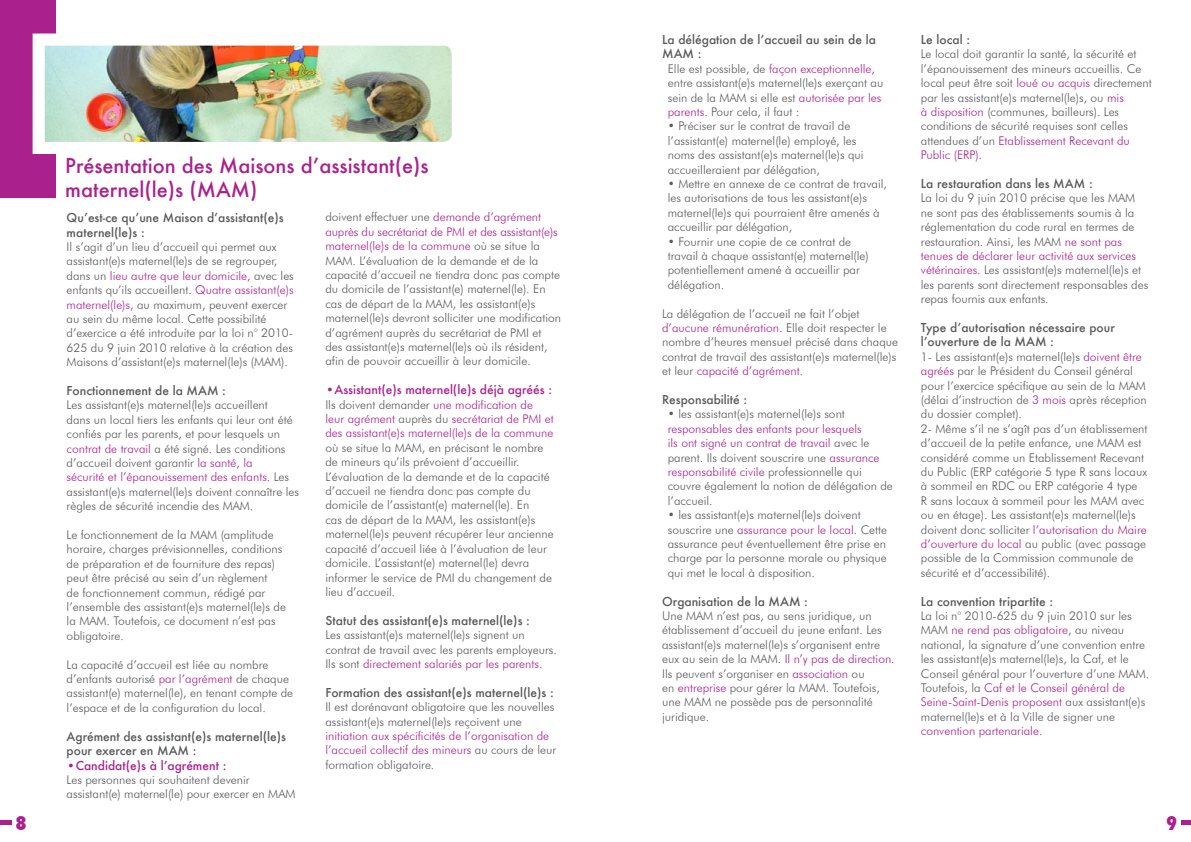
<style>
.page{position:relative;width:1191px;height:842px;background:#fff}
.page>*{position:absolute;margin:0;border:0;box-sizing:border-box;transform-origin:0 0}
.t1{font:500 20px/24px "Futura";color:#aa218e}
.t2{font:800 condensed 18.6px "Futura";color:#aa218e}
.t3{font:300 12px/14.4px "Futura BT";color:#58595b}
.t4{font:500 12px/14.4px "Futura";color:#58595b}
.t5{font:300 12px/14.4px "Futura BT";color:#aa218e}
.t6{font:500 12px "Futura";color:#aa218e}
.s1{color:#aa218e}
.s2{color:#58595b}
</style>
<div class="page">
<div style="left:0;top:820px;width:12px;height:5px;background:#aa218e"></div>
<div style="left:1181px;top:820px;width:10px;height:5px;background:#aa218e"></div>
<div style="left:0;top:0;width:55px;height:198px;background:#aa218e"></div>
<img style="left:32px;top:27px;width:420px;height:133px">
<h1 class="t1" style="left:65px;top:154px;width:365px">Présentation des Maisons d’assistant(e)s maternel(le)s (MAM)</h1>
<p class="t4" style="left:67px;top:210px;width:218px">Qu’est-ce qu’une Maison d’assistant(e)s maternel(le)s :</p>
<p class="t3" style="left:67px;top:239px;width:229px">Il s’agit d’un lieu d’accueil qui permet aux assistant(e)s maternel(le)s de se regrouper, dans un <span class="s1">lieu autre que leur domicile,</span> avec les enfants qu’ils accueillent. <span class="s1">Quatre assistant(e)s maternel(le)s,</span> au maximum, peuvent exercer au sein du même local. Cette possibilité d’exercice a été introduite par la loi n° 2010- 625 du 9 juin 2010 relative à la création des Maisons d’assistant(e)s maternel(le)s (MAM).</p>
<p class="t4" style="left:67px;top:383px;width:161px">Fonctionnement de la MAM :</p>
<p class="t3" style="left:67px;top:398px;width:234px">Les assistant(e)s maternel(le)s accueillent<br>dans un local tiers les enfants qui leur ont été confiés par les parents, et pour lesquels un <span class="s1">contrat de travail</span> a été signé. Les conditions d’accueil doivent garantir <span class="s1">la santé, la<br>sécurité et l’épanouissement des enfants.</span> Les assistant(e)s maternel(le)s doivent connaître les règles de sécurité incendie des MAM.</p>
<p class="t3" style="left:67px;top:527px;width:221px">Le fonctionnement de la MAM (amplitude horaire, charges prévisionnelles, conditions de préparation et de fourniture des repas) peut être précisé au sein d’un règlement<br>de fonctionnement commun, rédigé par l’ensemble des assistant(e)s maternel(le)s de la MAM. Toutefois, ce document n’est pas obligatoire.</p>
<p class="t3" style="left:67px;top:657px;width:228px">La capacité d’accueil est liée au nombre d’enfants autorisé <span class="s1">par l’agrément</span> de chaque assistant(e) maternel(le), en tenant compte de l’espace et de la configuration du local.</p>
<p class="t4" style="left:67px;top:729px;width:221px">Agrément des assistant(e)s maternel(le)s pour exercer en MAM :</p>
<p class="t6" style="left:67px;top:757px;width:161px">•Candidat(e)s à l’agrément :</p>
<p class="t3" style="left:67px;top:772px;width:230px">Les personnes qui souhaitent devenir assistant(e) maternel(le) pour exercer en MAM</p>
<p class="t3" style="left:325px;top:210px;width:237px">doivent effectuer une <span class="s1">demande d’agrément auprès du secrétariat de PMI et des assistant(e)s maternel(le)s de la commune</span> où se situe la MAM. L’évaluation de la demande et de la capacité d’accueil ne tiendra donc pas compte du domicile de l’assistant(e) maternel(le). En cas de départ de la MAM, les assistant(e)s maternel(le)s devront solliciter une modification d’agrément auprès du secrétariat de PMI et des assistant(e)s maternel(le)s où ils résident, afin de pouvoir accueillir à leur domicile.</p>
<p class="t6" style="left:325px;top:382px;width:228px">•Assistant(e)s maternel(le)s déjà agréés :</p>
<p class="t5" style="left:325px;top:397px;width:230px"><span class="s2">Ils doivent demander</span> une modification de leur agrément <span class="s2">auprès du</span> secrétariat de PMI et des assistant(e)s maternel(le)s de la commune</p>
<p class="t3" style="left:325px;top:440px;width:230px">où se situe la MAM, en précisant le nombre de mineurs qu’ils prévoient d’accueillir.<br>L’évaluation de la demande et de la capacité d’accueil ne tiendra donc pas compte du domicile de l’assistant(e) maternel(le). En<br>cas de départ de la MAM, les assistant(e)s maternel(le)s peuvent récupérer leur ancienne capacité d’accueil liée à l’évaluation de leur domicile. L’assistant(e) maternel(le) devra informer le service de PMI du changement de lieu d’accueil.</p>
<p class="t4" style="left:325px;top:613px;width:206px">Statut des assistant(e)s maternel(le)s :</p>
<p class="t3" style="left:325px;top:627px;width:233px">Les assistant(e)s maternel(le)s signent un contrat de travail avec les parents employeurs.<br>Ils sont <span class="s1">directement salariés par les parents.</span></p>
<p class="t4" style="left:325px;top:685px;width:230px">Formation des assistant(e)s maternel(le)s :</p>
<p class="t3" style="left:325px;top:699px;width:230px">Il est dorénavant obligatoire que les nouvelles assistant(e)s maternel(le)s reçoivent une</p>
<p class="t5" style="left:325px;top:728px;width:232px">initiation aux spécificités de l’organisation de l’accueil collectif des mineurs <span class="s2">au cours de leur formation obligatoire.</span></p>
<p class="t4" style="left:662px;top:32px;width:215px">La délégation de l’accueil au sein de la<br>MAM :</p>
<p class="t3" style="left:668px;top:61px;width:217px">Elle est possible, de <span class="s1">façon exceptionnelle, </span>entre assistant(e)s maternel(le)s exerçant au sein de la MAM si elle est <span class="s1">autorisée par les parents.</span> Pour cela, il faut :</p>
<p class="t3" style="left:668px;top:119px;width:197px">• Préciser sur le contrat de travail de l’assistant(e) maternel(le) employé, les noms des assistant(e)s maternel(le)s qui accueilleraient par délégation,</p>
<p class="t3" style="left:668px;top:176px;width:221px">• Mettre en annexe de ce contrat de travail, les autorisations de tous les assistant(e)s maternel(le)s qui pourraient être amenés à accueillir par délégation,</p>
<p class="t3" style="left:668px;top:234px;width:202px">• Fournir une copie de ce contrat de travail à chaque assistant(e) maternel(le) potentiellement amené à accueillir par délégation.</p>
<p class="t3" style="left:662px;top:306px;width:237px">La délégation de l’accueil ne fait l’objet <span class="s1">d’aucune rémunération.</span> Elle doit respecter le nombre d’heures mensuel précisé dans chaque contrat de travail des assistant(e)s maternel(le)s et leur <span class="s1">capacité d’agrément.</span></p>
<p class="t4" style="left:662px;top:392px;width:87px">Responsabilité :</p>
<p class="t3" style="left:668px;top:407px;width:179px">• les assistant(e)s maternel(le)s sont</p>
<p class="t3" style="left:668px;top:421px;width:227px"><span class="s1">responsables des enfants pour lesquels<br>ils ont signé un contrat de travail</span> avec le parent. Ils doivent souscrire une <span class="s1">assurance responsabilité civile</span> professionnelle qui couvre également la notion de délégation de l’accueil.</p>
<p class="t3" style="left:668px;top:508px;width:221px">• les assistant(e)s maternel(le)s doivent souscrire une <span class="s1">assurance pour le local.</span> Cette assurance peut éventuellement être prise en charge par la personne morale ou physique qui met le local à disposition.</p>
<p class="t4" style="left:662px;top:594px;width:147px">Organisation de la MAM :</p>
<p class="t3" style="left:662px;top:608px;width:234px">Une MAM n’est pas, au sens juridique, un établissement d’accueil du jeune enfant. Les assistant(e)s maternel(le)s s’organisent entre eux au sein de la MAM. <span class="s1">Il n’y pas de direction.<br></span>Ils peuvent s’organiser en <span class="s1">association</span> ou<br>en <span class="s1">entreprise</span> pour gérer la MAM. Toutefois, une MAM ne possède pas de personnalité juridique.</p>
<p class="t4" style="left:921px;top:32px;width:51px">Le local :</p>
<p class="t3" style="left:921px;top:47px;width:232px">Le local doit garantir la santé, la sécurité et l’épanouissement des mineurs accueillis. Ce local peut être soit <span class="s1">loué ou acquis</span> directement par les assistant(e)s maternel(le)s, ou <span class="s1">mis<br>à disposition</span> (communes, bailleurs). Les conditions de sécurité requises sont celles attendues d’un <span class="s1">Etablissement Recevant du Public (ERP).</span></p>
<p class="t4" style="left:921px;top:176px;width:173px">La restauration dans les MAM :</p>
<p class="t3" style="left:921px;top:191px;width:229px">La loi du 9 juin 2010 précise que les MAM ne sont pas des établissements soumis à la réglementation du code rural en termes de restauration. Ainsi, les MAM <span class="s1">ne sont pas tenues de déclarer leur activité aux services vétérinaires.</span> Les assistant(e)s maternel(le)s et les parents sont directement responsables des repas fournis aux enfants.</p>
<p class="t4" style="left:921px;top:320px;width:195px">Type d’autorisation nécessaire pour l’ouverture de la MAM :</p>
<p class="t3" style="left:921px;top:349px;width:228px">1- Les assistant(e)s maternel(le)s <span class="s1">doivent être agréés</span> par le Président du Conseil général pour l’exercice spécifique au sein de la MAM (délai d’instruction de <span class="s1">3 mois</span> après réception du dossier complet).<br>2- Même s’il ne s’agît pas d’un établissement d’accueil de la petite enfance, une MAM est considéré comme un Etablissement Recevant du Public (ERP catégorie 5 type R sans locaux à sommeil en RDC ou ERP catégorie 4 type<br>R sans locaux à sommeil pour les MAM avec ou en étage). Les assistant(e)s maternel(le)s doivent donc solliciter <span class="s1">l’autorisation du Maire d’ouverture du local</span> au public (avec passage possible de la Commission communale de sécurité et d’accessibilité).</p>
<p class="t4" style="left:921px;top:594px;width:134px">La convention tripartite :</p>
<p class="t3" style="left:921px;top:608px;width:230px">La loi n° 2010-625 du 9 juin 2010 sur les MAM <span class="s1">ne rend pas obligatoire</span>, au niveau national, la signature d’une convention entre les assistant(e)s maternel(le)s, la Caf, et le Conseil général pour l’ouverture d’une MAM.<br>Toutefois, la <span class="s1">Caf et le Conseil général de Seine-Saint-Denis proposent</span> aux assistant(e)s maternel(le)s et à la Ville de signer une</p>
<p class="t5" style="left:921px;top:724px;width:123px">convention partenariale.</p>
<h2 class="t2" style="left:16px;top:810px;width:13px">8</h2>
<h2 class="t2" style="left:1166px;top:810px;width:13px">9</h2>
</div>
